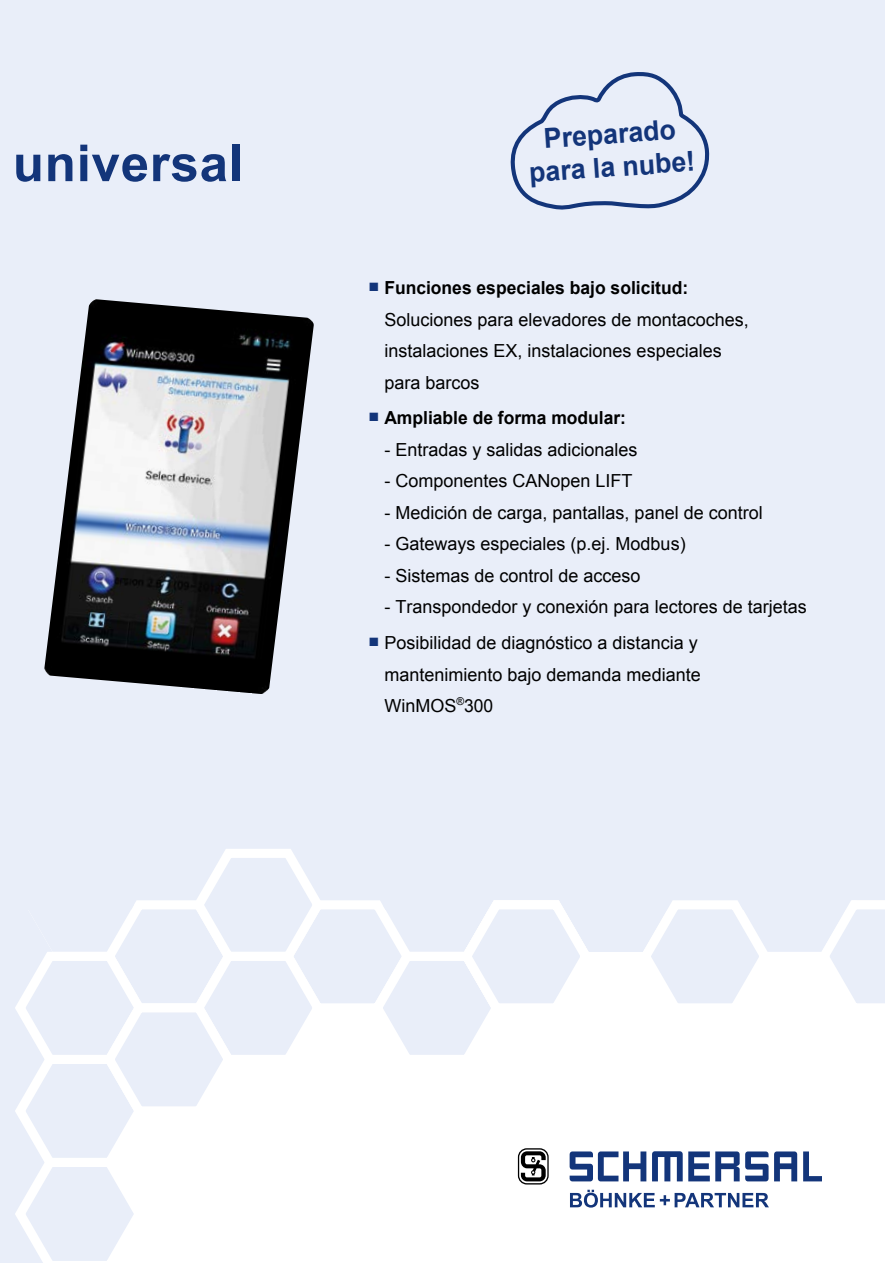
<style>
.page{position:relative;width:885px;height:1263px;background:#fff}
.page>*{position:absolute;margin:0;border:0;box-sizing:border-box;transform-origin:0 0}
.t1{font:700 51px "Arial";letter-spacing:.015em;color:#13357a}
.t2{font:700 27.45px/33px "Arial";color:#13357a;text-align:center}
.t3{font:18px/31.5px "Arial";color:#000}
.t4{font:700 18px "Arial";color:#000}
.s1{font-weight:700}
</style>
<div class="page">
<div style="left:0;top:0;width:884px;height:909px;background:#e9eef9"></div>
<img style="left:44px;top:299px;width:270px;height:395px">
<svg style="left:0;top:849px;width:884px;height:414px"></svg>
<svg style="left:510px;top:72px;width:200px;height:138px"></svg>
<h1 class="t1" style="left:13px;top:129px;width:232px">universal</h1>
<h2 class="t2" style="left:526px;top:124px;width:168px;rotate:-4deg">Preparado para la nube!</h2>
<p class="t3" style="left:384px;top:272px;width:366px;text-indent:-16px"><sup>■</sup> <span class="s1">Funciones especiales bajo solicitud:<br></span>Soluciones para elevadores de montacoches, instalaciones EX, instalaciones especiales para barcos</p>
<p class="t4" style="left:368px;top:406px;width:259px"><sup>■</sup> Ampliable de forma modular:</p>
<p class="t3" style="left:384px;top:434px;width:255px">- Entradas y salidas adicionales</p>
<p class="t3" style="left:384px;top:465px;width:250px">- Componentes CANopen LIFT</p>
<p class="t3" style="left:384px;top:497px;width:380px">- Medición de carga, pantallas, panel de control</p>
<p class="t3" style="left:384px;top:528px;width:303px">- Gateways especiales (p.ej. Modbus)</p>
<p class="t3" style="left:384px;top:560px;width:258px">- Sistemas de control de acceso</p>
<p class="t3" style="left:384px;top:591px;width:424px">- Transpondedor y conexión para lectores de tarjetas</p>
<p class="t3" style="left:384px;top:627px;width:318px;text-indent:-16px"><sup>■</sup> Posibilidad de diagnóstico a distancia y mantenimiento bajo demanda mediante<br>WinMOS<sup>®</sup>300</p>
</div>
